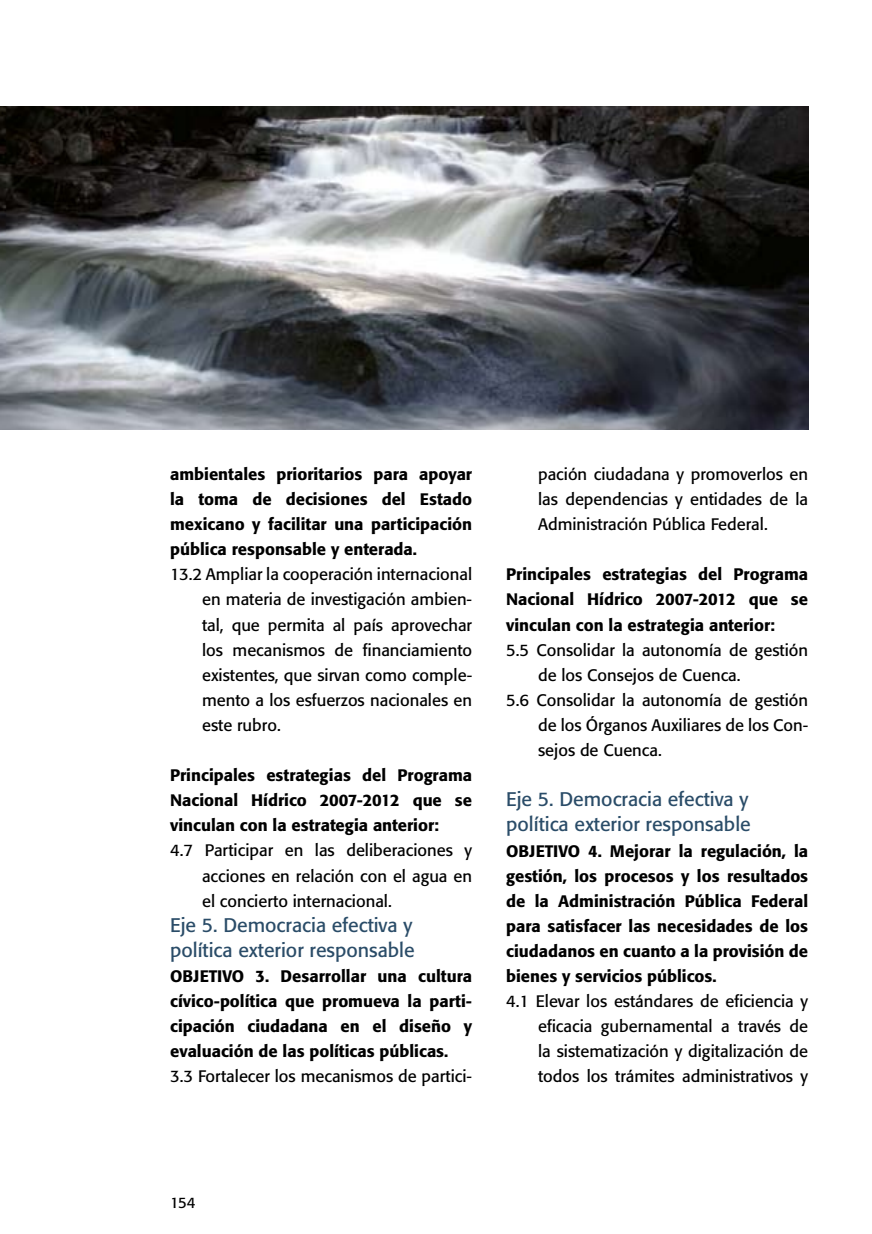
<style>
.page{position:relative;width:872px;height:1234px;background:#fff}
.page>*{position:absolute;margin:0;border:0;box-sizing:border-box;transform-origin:0 0}
.t1{font:19.5px/25px "Formata";color:#2a4c68}
.t2{font:16.5px/25px "Formata";color:#000;text-align:justify}
.t3{font:500 16.5px/25px "Formata";color:#000;text-align:justify}
.t4{font:15px "Formata";color:#000}
</style>
<div class="page">
<img style="left:0;top:106px;width:808px;height:323px">
<p class="t3" style="left:170px;top:461px;width:303px">ambientales prioritarios para apoyar la toma de decisiones del Estado mexicano y facilitar una participación pública responsable y enterada.</p>
<p class="t2" style="left:202px;top:562px;width:272px;text-indent:-32px">13.2 Ampliar la cooperación internacional en materia de investigación ambien&shy;tal, que permita al país aprovechar los mecanismos de financiamiento existentes, que sirvan como comple&shy;mento a los esfuerzos nacionales en este rubro.</p>
<p class="t3" style="left:170px;top:762px;width:303px">Principales estrategias del Programa Nacional Hídrico 2007-2012 que se vinculan con la estrategia anterior:</p>
<p class="t2" style="left:202px;top:837px;width:272px;text-indent:-32px">4.7 Participar en las deliberaciones y acciones en relación con el agua en el concierto internacional.</p>
<p class="t1" style="left:170px;top:912px;width:246px">Eje 5. Democracia efectiva y política exterior responsable</p>
<p class="t3" style="left:170px;top:963px;width:303px">OBJETIVO 3. Desarrollar una cultura cívico-política que promueva la parti&shy;cipación ciudadana en el diseño y evaluación de las políticas públicas.</p>
<p class="t2" style="left:170px;top:1063px;width:303px">3.3 Fortalecer los mecanismos de partici-</p>
<p class="t2" style="left:538px;top:461px;width:272px">pación ciudadana y promoverlos en las dependencias y entidades de la Administración Pública Federal.</p>
<p class="t3" style="left:506px;top:561px;width:303px">Principales estrategias del Programa Nacional Hídrico 2007-2012 que se vinculan con la estrategia anterior:</p>
<p class="t2" style="left:506px;top:637px;width:303px">5.5 Consolidar la autonomía de gestión</p>
<p class="t2" style="left:538px;top:662px;width:204px">de los Consejos de Cuenca.</p>
<p class="t2" style="left:506px;top:687px;width:303px">5.6 Consolidar la autonomía de gestión</p>
<p class="t2" style="left:538px;top:712px;width:272px">de los Órganos Auxiliares de los Con-</p>
<p class="t2" style="left:538px;top:737px;width:125px">sejos de Cuenca.</p>
<p class="t1" style="left:506px;top:786px;width:246px">Eje 5. Democracia efectiva y política exterior responsable</p>
<p class="t3" style="left:506px;top:837px;width:303px">OBJETIVO 4. Mejorar la regulación, la gestión, los procesos y los resultados de la Administración Pública Federal para satisfacer las necesidades de los ciudadanos en cuanto a la provisión de bienes y servicios públicos.</p>
<p class="t2" style="left:538px;top:988px;width:272px;text-indent:-32px">4.1 Elevar los estándares de eficiencia y eficacia gubernamental a través de la sistematización y digitalización de todos los trámites administrativos y</p>
<p class="t4" style="left:170px;top:1193px;width:27px">154</p>
</div>
